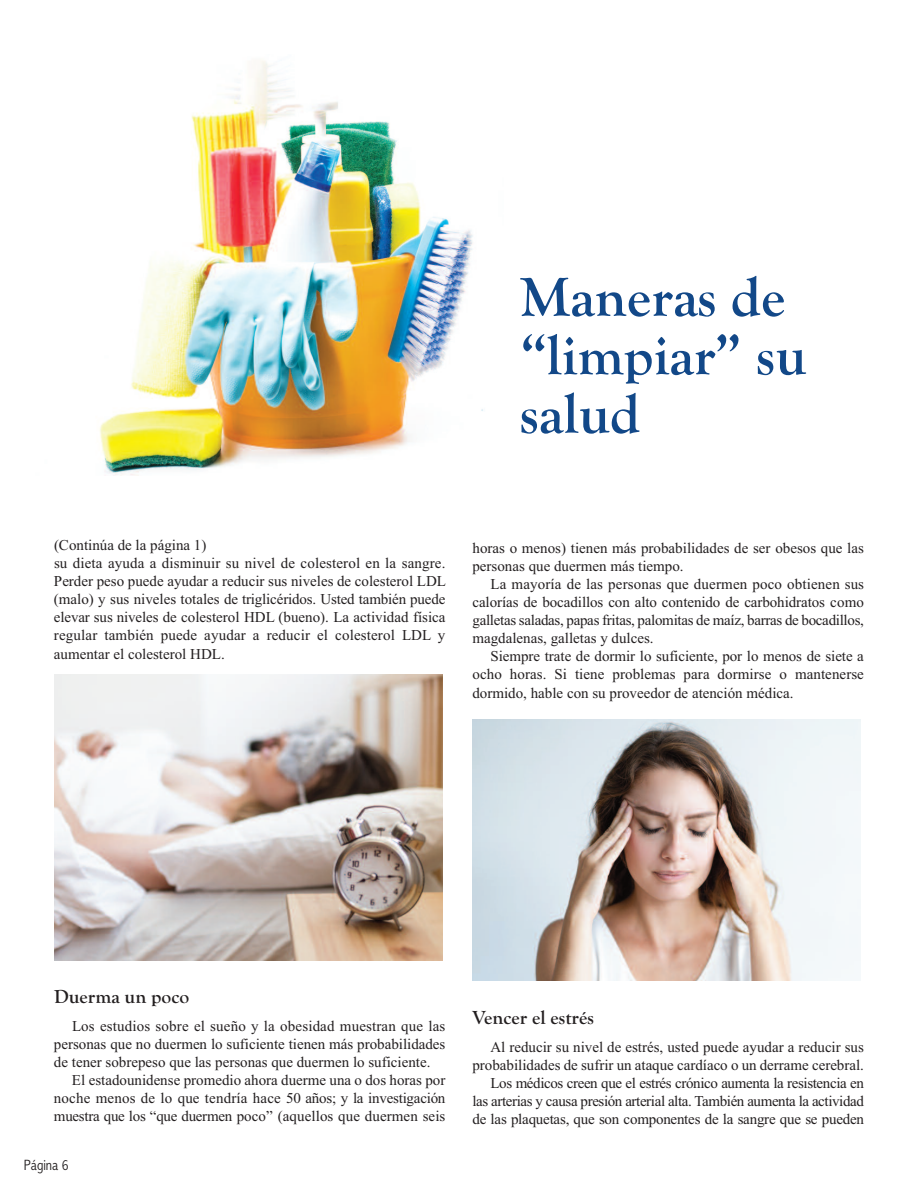
<style>
.page{position:relative;width:918px;height:1188px;background:#fff}
.page>*{position:absolute;margin:0;border:0;box-sizing:border-box;transform-origin:0 0}
.t1{font:700 57px/58.5px "Goudy Old Style T";color:#124888}
.t2{font:700 19.5px "Goudy Old Style T";color:#231f20}
.t3{font:15px/18px "Times New Roman";color:#231f20;text-align:justify}
.t4{font:300 condensed 15px "Abadi";color:#231f20}
</style>
<div class="page">
<img style="left:100px;top:60px;width:383px;height:416px">
<img style="left:54px;top:674px;width:388px;height:287px">
<img style="left:472px;top:720px;width:389px;height:261px">
<h1 class="t1" style="left:520px;top:267px;width:288px">Maneras de “limpiar” su salud</h1>
<p class="t3" style="left:54px;top:536px;width:154px">(Continúa de la página 1)</p>
<p class="t3" style="left:54px;top:554px;width:394px">su dieta ayuda a disminuir su nivel de colesterol en la sangre.<br>Perder peso puede ayudar a reducir sus niveles de colesterol LDL (malo) y sus niveles totales de triglicéridos. Usted también puede elevar sus niveles de colesterol HDL (bueno). La actividad física regular también puede ayudar a reducir el colesterol LDL y aumentar el colesterol HDL.</p>
<p class="t3" style="left:472px;top:539px;width:393px">horas o menos) tienen más probabilidades de ser obesos que las personas que duermen más tiempo.</p>
<p class="t3" style="left:472px;top:575px;width:393px;text-indent:18px">La mayoría de las personas que duermen poco obtienen sus calorías de bocadillos con alto contenido de carbohidratos como galletas saladas, papas fritas, palomitas de maíz, barras de bocadillos, magdalenas, galletas y dulces.</p>
<p class="t3" style="left:472px;top:646px;width:393px;line-height:18.5px;text-indent:18px">Siempre trate de dormir lo suficiente, por lo menos de siete a ocho horas. Si tiene problemas para dormirse o mantenerse dormido, hable con su proveedor de atención médica.</p>
<h2 class="t2" style="left:54px;top:985px;width:137px">Duerma un poco</h2>
<p class="t3" style="left:72px;top:1017px;width:375px">Los estudios sobre el sueño y la obesidad muestran que las</p>
<p class="t3" style="left:54px;top:1035px;width:393px">personas que no duermen lo suficiente tienen más probabilidades</p>
<p class="t3" style="left:54px;top:1053px;width:378px">de tener sobrepeso que las personas que duermen lo suficiente.</p>
<p class="t3" style="left:72px;top:1071px;width:375px">El estadounidense promedio ahora duerme una o dos horas por</p>
<p class="t3" style="left:54px;top:1089px;width:393px">noche menos de lo que tendría hace 50 años; y la investigación</p>
<p class="t3" style="left:54px;top:1107px;width:393px">muestra que los “que duermen poco” (aquellos que duermen seis</p>
<p class="t4" style="left:24px;top:1156px;width:46px">Página 6</p>
<h2 class="t2" style="left:472px;top:1006px;width:123px">Vencer el estrés</h2>
<p class="t3" style="left:473px;top:1037px;width:393px;text-align:right">Al reducir su nivel de estrés, usted puede ayudar a reducir sus probabilidades de sufrir un ataque cardíaco o un derrame cerebral.<br>Los médicos creen que el estrés crónico aumenta la resistencia en las arterias y causa presión arterial alta. También aumenta la actividad de las plaquetas, que son componentes de la sangre que se pueden</p>
</div>
